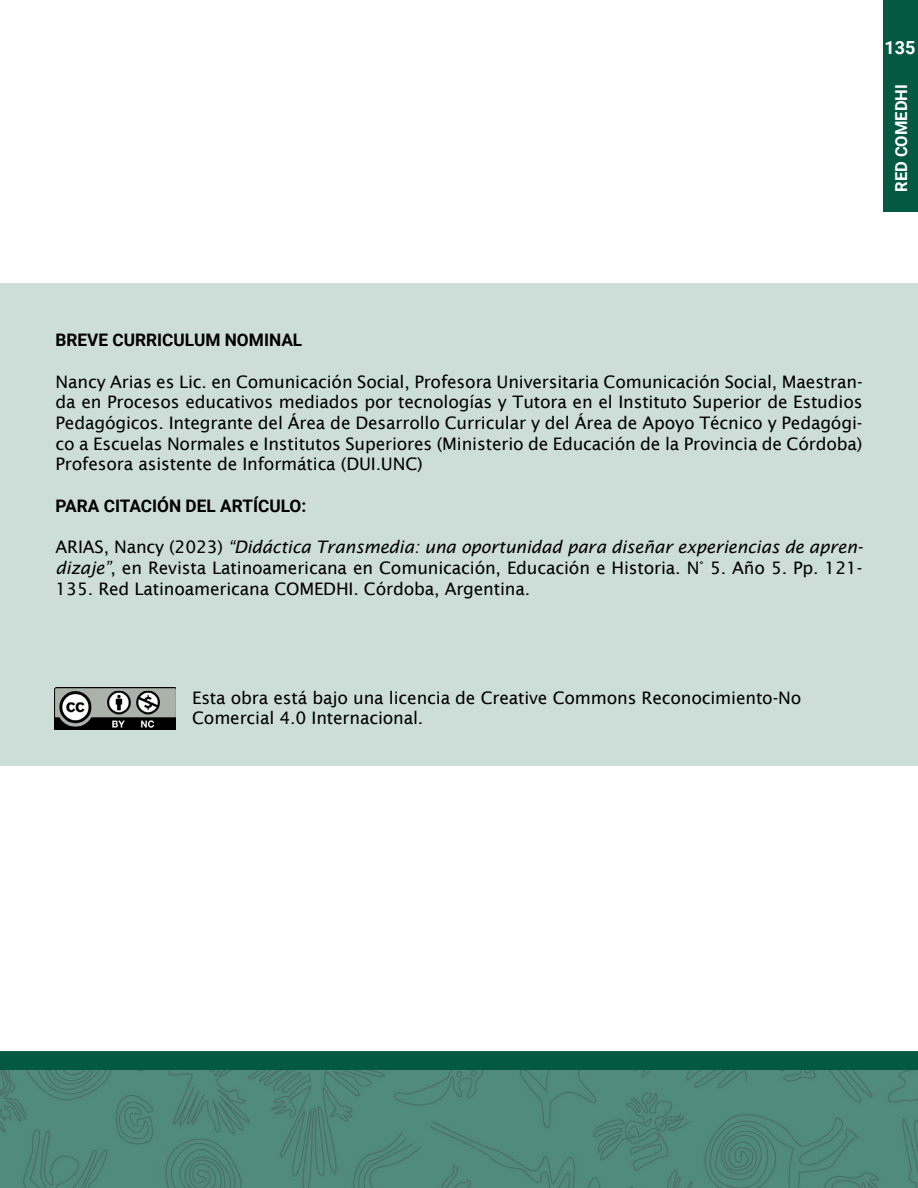
<style>
.page{position:relative;width:918px;height:1188px;background:#fff}
.page>*{position:absolute;margin:0;border:0;box-sizing:border-box;transform-origin:0 0}
.t1{font:700 18px "Roboto";color:#fff}
.t2{font:17.25px/20.7px "Lucida Sans";letter-spacing:-.01em;color:#000;text-align:justify}
.t3{font:700 17.25px "Roboto";color:#000}
.t4{font:700 16.5px "Roboto";color:#fff}
.s1{font-style:italic}
</style>
<div class="page">
<div style="left:883px;top:0;width:35px;height:212px;background:#045942"></div>
<div style="left:0;top:1051px;width:918px;height:23px;background:#045942"></div>
<img style="left:0;top:1070px;width:918px;height:118px">
<div style="left:0;top:283px;width:918px;height:482px;background:#cdded9"></div>
<img style="left:55px;top:687px;width:120px;height:42px">
<p class="t1" style="left:885px;top:35px;width:32px">135</p>
<p class="t4" style="left:890px;top:192px;width:109px;rotate:-90deg">RED COMEDHI</p>
<p class="t3" style="left:56px;top:328px;width:248px">BREVE CURRICULUM NOMINAL</p>
<p class="t2" style="left:56px;top:371px;width:809px">Nancy Arias es Lic. en Comunicación Social, Profesora Universitaria Comunicación Social, Maestran&shy;da en Procesos educativos mediados por tecnologías y Tutora en el Instituto Superior de Estudios Pedagógicos. Integrante del Área de Desarrollo Curricular y del Área de Apoyo Técnico y Pedagógi&shy;co a Escuelas Normales e Institutos Superiores (Ministerio de Educación de la Provincia de Córdoba)<br>Profesora asistente de Informática (DUI.UNC)</p>
<p class="t3" style="left:56px;top:494px;width:252px">PARA CITACIÓN DEL ARTÍCULO:</p>
<p class="t2" style="left:56px;top:537px;width:809px">ARIAS, Nancy (2023) <span class="s1">“Didáctica Transmedia: una oportunidad para diseñar experiencias de apren&shy;dizaje”</span>, en Revista Latinoamericana en Comunicación, Educación e Historia. N° 5. Año 5. Pp. 121- 135. Red Latinoamericana COMEDHI. Córdoba, Argentina.</p>
<p class="t2" style="left:192px;top:687px;width:611px">Esta obra está bajo una licencia de Creative Commons Reconocimiento-No<br>Comercial 4.0 Internacional.</p>
</div>
